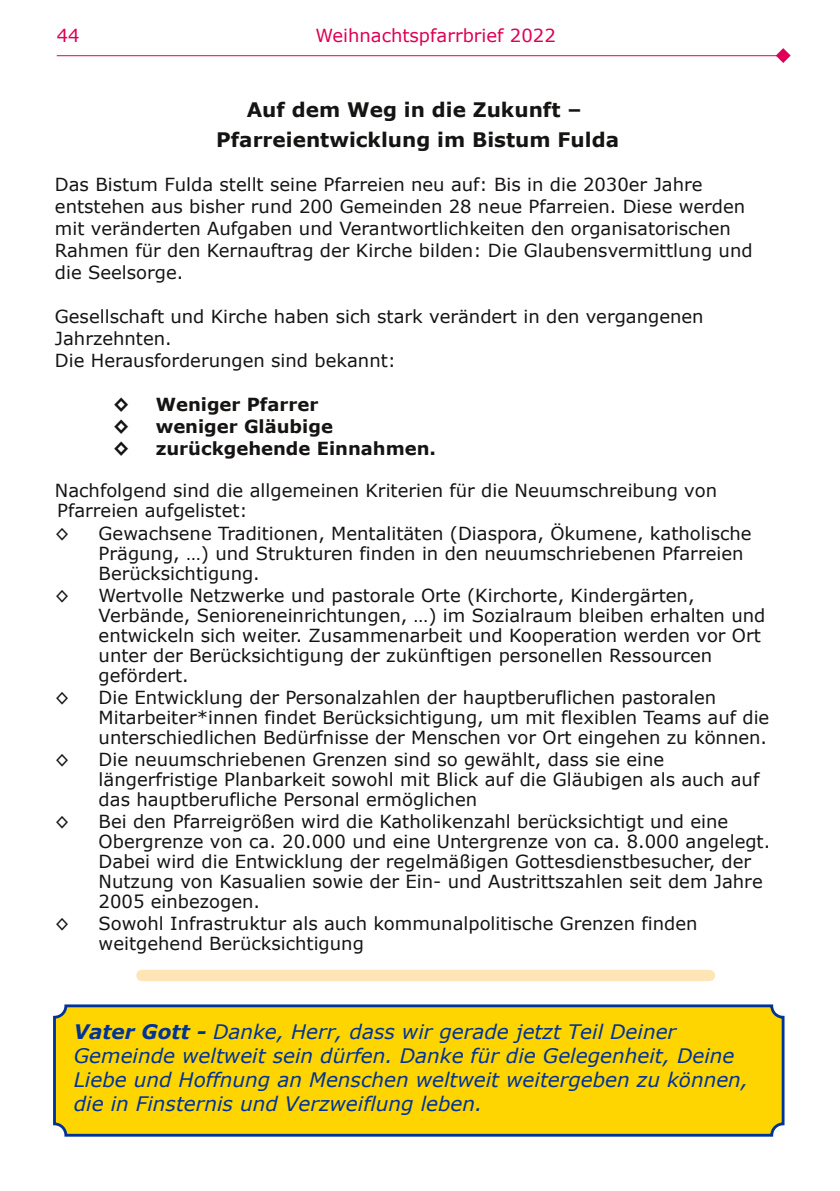
<style>
.page{position:relative;width:840px;height:1191px;background:#fff}
.page>*{position:absolute;margin:0;border:0;box-sizing:border-box;transform-origin:0 0}
.t1{font:italic 20px/24px "Verdana";color:#039}
.t2{font:700 20px/30px "Verdana";color:#161413;text-align:center}
.t3{font:18px/20px "Verdana";color:#161413}
.t4{font:700 18px "Verdana";color:#161413}
.t5{font:18px "Verdana";color:#df0055}
.s1{font-weight:700}
</style>
<div class="page">
<hr style="left:57px;top:55px;width:725px;height:1px;background:#df0055">
<svg style="left:774px;top:48px;width:17px;height:15px"></svg>
<div style="left:54px;top:1005px;width:728px;height:130px;background:#ffd500;border-radius:11px"></div>
<div style="left:53px;top:1004px;width:731px;height:132px;border:3px solid #039;border-radius:11px"></div>
<div style="left:142px;top:969px;width:567px;height:12px;background:#ffe4b5"></div>
<p class="t5" style="left:57px;top:24px;width:24px">44</p>
<p class="t5" style="left:315px;top:24px;width:242px">Weihnachtspfarrbrief 2022</p>
<p class="t2" style="left:216px;top:94px;width:404px">Auf dem Weg in die Zukunft –<br>Pfarreientwicklung im Bistum Fulda</p>
<p class="t3" style="left:55px;top:173px;width:698px;line-height:22px">Das Bistum Fulda stellt seine Pfarreien neu auf: Bis in die 2030er Jahre entstehen aus bisher rund 200 Gemeinden 28 neue Pfarreien. Diese werden mit veränderten Aufgaben und Verantwortlichkeiten den organisatorischen Rahmen für den Kernauftrag der Kirche bilden: Die Glaubensvermittlung und die Seelsorge.</p>
<p class="t3" style="left:55px;top:305px;width:650px;line-height:22px">Gesellschaft und Kirche haben sich stark verändert in den vergangenen<br>Jahrzehnten.<br>Die Herausforderungen sind bekannt:</p>
<p class="t4" style="left:114px;top:393px;width:17px">◊</p>
<p class="t4" style="left:156px;top:393px;width:164px">Weniger Pfarrer</p>
<p class="t4" style="left:114px;top:415px;width:17px">◊</p>
<p class="t4" style="left:156px;top:415px;width:179px">weniger Gläubige</p>
<p class="t4" style="left:114px;top:437px;width:17px">◊</p>
<p class="t4" style="left:156px;top:437px;width:282px">zurückgehende Einnahmen.</p>
<p class="t3" style="left:55px;top:480px;width:663px">Nachfolgend sind die allgemeinen Kriterien für die Neuumschreibung von<br>Pfarreien aufgelistet:</p>
<p class="t3" style="left:55px;top:522px;width:16px">◊</p>
<p class="t3" style="left:99px;top:522px;width:654px">Gewachsene Traditionen, Mentalitäten (Diaspora, Ökumene, katholische<br>Prägung, …) und Strukturen finden in den neuumschriebenen Pfarreien<br>Berücksichtigung.</p>
<p class="t3" style="left:55px;top:584px;width:16px">◊</p>
<p class="t3" style="left:99px;top:584px;width:667px">Wertvolle Netzwerke und pastorale Orte (Kirchorte, Kindergärten, Verbände, Senioreneinrichtungen, …) im Sozialraum bleiben erhalten und entwickeln sich weiter. Zusammenarbeit und Kooperation werden vor Ort unter der Berücksichtigung der zukünftigen personellen Ressourcen gefördert.</p>
<p class="t3" style="left:55px;top:686px;width:16px">◊</p>
<p class="t3" style="left:99px;top:686px;width:671px">Die Entwicklung der Personalzahlen der hauptberuflichen pastoralen<br>Mitarbeiter*innen findet Berücksichtigung, um mit flexiblen Teams auf die unterschiedlichen Bedürfnisse der Menschen vor Ort eingehen zu können.</p>
<p class="t3" style="left:55px;top:748px;width:16px">◊</p>
<p class="t3" style="left:99px;top:748px;width:661px">Die neuumschriebenen Grenzen sind so gewählt, dass sie eine längerfristige Planbarkeit sowohl mit Blick auf die Gläubigen als auch auf das hauptberufliche Personal ermöglichen</p>
<p class="t3" style="left:55px;top:810px;width:16px">◊</p>
<p class="t3" style="left:99px;top:810px;width:672px">Bei den Pfarreigrößen wird die Katholikenzahl berücksichtigt und eine Obergrenze von ca. 20.000 und eine Untergrenze von ca. 8.000 angelegt.<br>Dabei wird die Entwicklung der regelmäßigen Gottesdienstbesucher, der Nutzung von Kasualien sowie der Ein- und Austrittszahlen seit dem Jahre 2005 einbezogen.</p>
<p class="t3" style="left:55px;top:912px;width:16px">◊</p>
<p class="t3" style="left:99px;top:912px;width:600px">Sowohl Infrastruktur als auch kommunalpolitische Grenzen finden weitgehend Berücksichtigung</p>
<p class="t1" style="left:74px;top:1019px;width:675px"><span class="s1">Vater Gott -</span> Danke, Herr, dass wir gerade jetzt Teil Deiner Gemeinde weltweit sein dürfen. Danke für die Gelegenheit, Deine Liebe und Hoffnung an Menschen weltweit weitergeben zu können, die in Finsternis und Verzweiflung leben.</p>
</div>
